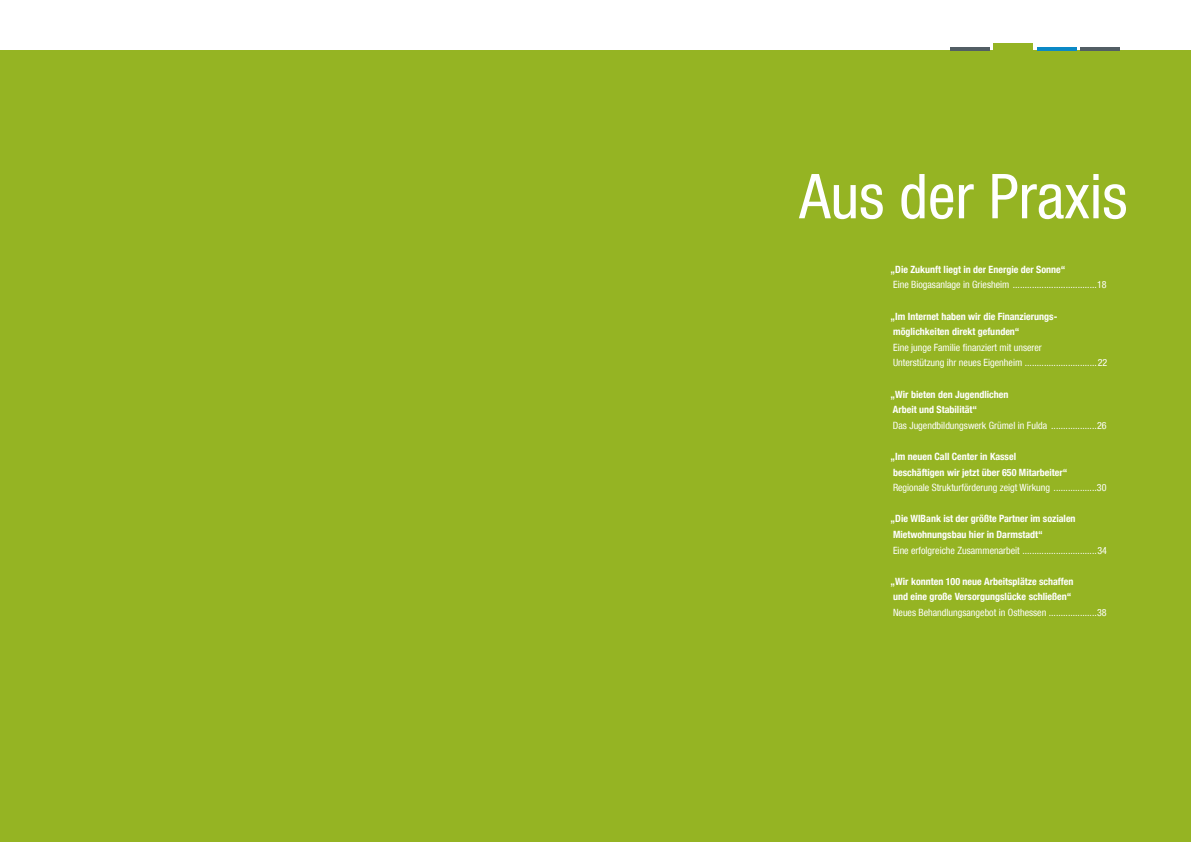
<style>
.page{position:relative;width:1191px;height:842px;background:#fff}
.page>*{position:absolute;margin:0;border:0;box-sizing:border-box;transform-origin:0 0}
.t1{font:condensed 62px "Helvetica Neue LT Com";color:#fff}
.t2{font:700 condensed 10px/15.6px "Helvetica Neue LT Com";color:#fff}
.t3{font:condensed 10px/15.6px "Helvetica Neue LT Com";color:#fff}
.s1{font-weight:700}
.s2{font-weight:400}
</style>
<div class="page">
<div style="left:0;top:51px;width:1191px;height:791px;background:#95b423"></div>
<hr style="left:1080px;top:47px;width:40px;height:4px;background:#525e64">
<hr style="left:1036px;top:47px;width:40px;height:4px;background:#0b89c6">
<hr style="left:950px;top:47px;width:39px;height:4px;background:#525e64">
<div style="left:993px;top:43px;width:40px;height:12px;background:#95b423"></div>
<p class="t1" style="left:799px;top:160px;width:330px">Aus der Praxis</p>
<p class="t3" style="left:890px;top:261px;width:217px"><span class="s1">„Die Zukunft liegt in der Energie der Sonne“<br></span>Eine Biogasanlage in Griesheim ...................................18</p>
<p class="t3" style="left:890px;top:308px;width:218px"><span class="s1">„Im Internet haben wir die Finanzierungs&shy;möglichkeiten direkt gefunden“<br></span>Eine junge Familie finanziert mit unserer<br>Unterstützung ihr neues Eigenheim ..............................22</p>
<p class="t3" style="left:890px;top:386px;width:217px"><span class="s1">„Wir bieten den Jugendlichen<br>Arbeit und Stabilität“<br></span>Das Jugendbildungswerk Grümel in Fulda ...................26</p>
<p class="t2" style="left:890px;top:449px;width:217px">„Im neuen Call Center in Kassel<br>beschäftigen wir jetzt über 650 Mitarbeiter“<br><span class="s2">Regionale Strukturförderung zeigt Wirkung ..................30</span></p>
<p class="t2" style="left:890px;top:511px;width:218px">„Die WIBank ist der größte Partner im sozialen<br>Mietwohnungsbau hier in Darmstadt“<br><span class="s2">Eine erfolgreiche Zusammenarbeit ...............................34</span></p>
<p class="t2" style="left:890px;top:573px;width:217px">„Wir konnten 100 neue Arbeitsplätze schaffen<br>und eine große Versorgungslücke schließen“<br><span class="s2">Neues Behandlungsangebot in Osthessen ....................38</span></p>
</div>
